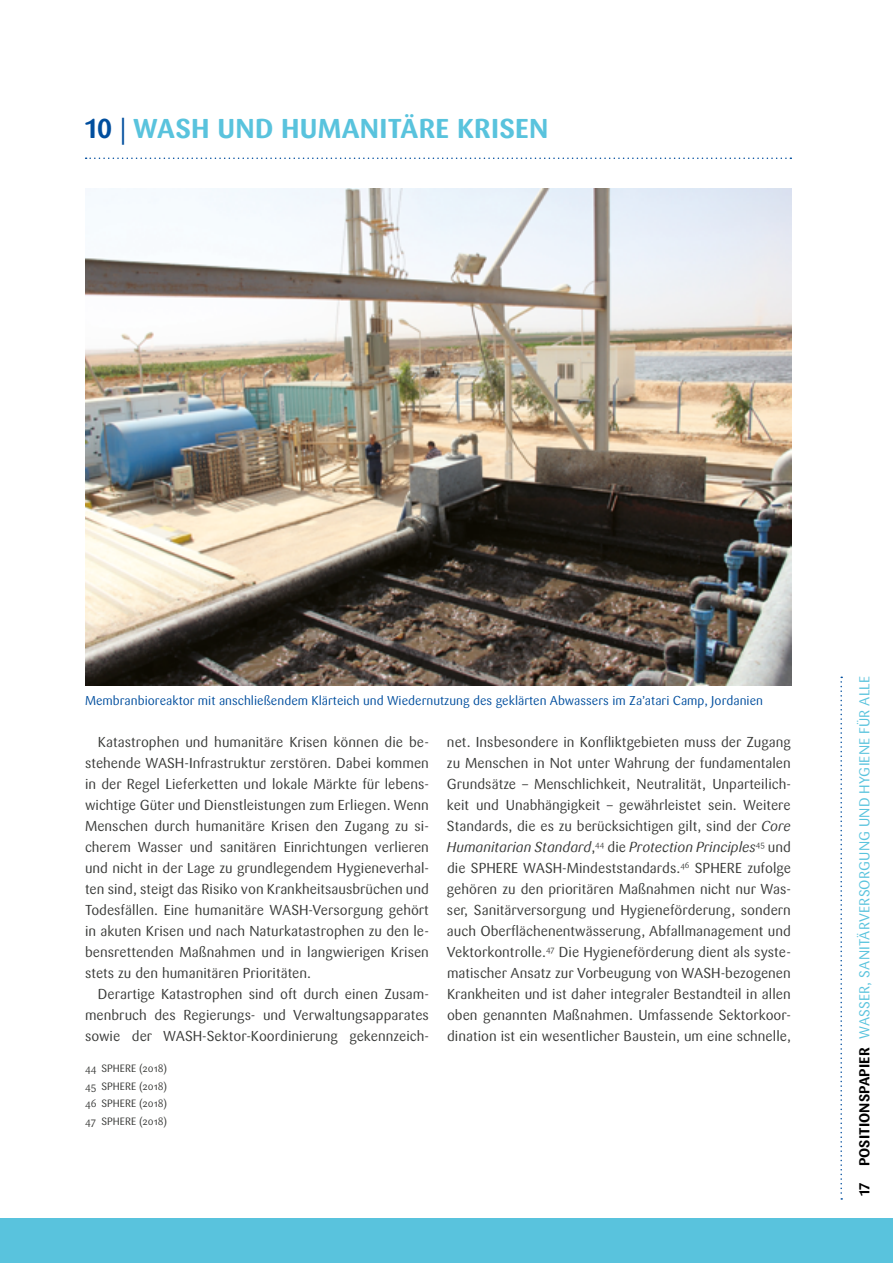
<style>
.page{position:relative;width:893px;height:1263px;background:#fff}
.page>*{position:absolute;margin:0;border:0;box-sizing:border-box;transform-origin:0 0}
.t1{font:700 27px "Sari OT";letter-spacing:.01em;color:#59c3dd}
.t2{font:14.25px/21px "Sari OT";color:#383937;text-align:justify}
.t3{font:14.25px "Sari OT";letter-spacing:.01em;color:#59c3dd}
.t4{font:italic 14.25px "Sari";color:#383937}
.t5{font:12.75px "Sari OT";color:#004e9e}
.t6{font:10.5px/17.7px "Sari OT";color:#383937;text-align:justify}
.s1{color:#004e9e}
.s2{font-family:"Frutiger LT Std";font-weight:300;color:#004e9e}
.s3{font-family:"Sari";font-style:italic}
.s4{font-family:"Sari OT";font-style:normal}
.s5{font-weight:700;color:#000}
</style>
<div class="page">
<div style="left:0;top:1218px;width:893px;height:45px;background:#59c3dd"></div>
<svg style="left:840px;top:677px;width:2px;height:523px"></svg>
<svg style="left:86px;top:157px;width:705px;height:2px"></svg>
<img style="left:85px;top:188px;width:706px;height:497px">
<h1 class="t1" style="left:85px;top:111px;width:465px"><span class="s1">10</span> <span class="s2">|</span> WASH UND HUMANITÄRE KRISEN</h1>
<p class="t5" style="left:85px;top:692px;width:679px">Membranbioreaktor mit anschließendem Klärteich und Wiedernutzung des geklärten Abwassers im Za’atari Camp, Jordanien</p>
<p class="t2" style="left:85px;top:731px;width:345px;text-indent:13px">Katastrophen und humanitäre Krisen können die be&shy;stehende WASH-Infrastruktur zerstören. Dabei kommen in der Regel Lieferketten und lokale Märkte für lebens&shy;wichtige Güter und Dienstleistungen zum Erliegen. Wenn Menschen durch humanitäre Krisen den Zugang zu si&shy;cherem Wasser und sanitären Einrichtungen verlieren und nicht in der Lage zu grundlegendem Hygieneverhal&shy;ten sind, steigt das Risiko von Krankheitsausbrüchen und Todesfällen. Eine humanitäre WASH-Versorgung gehört in akuten Krisen und nach Naturkatastrophen zu den le&shy;bensrettenden Maßnahmen und in langwierigen Krisen stets zu den humanitären Prioritäten.</p>
<p class="t2" style="left:85px;top:984px;width:345px;text-indent:13px">Derartige Katastrophen sind oft durch einen Zusam&shy;menbruch des Regierungs- und Verwaltungsapparates sowie der WASH-Sektor-Koordinierung gekennzeich-</p>
<p class="t6" style="left:85px;top:1059px;width:84px">44 SPHERE (2018)<br>45 SPHERE (2018)<br>46 SPHERE (2018)<br>47 SPHERE (2018)</p>
<p class="t2" style="left:447px;top:732px;width:345px">net. Insbesondere in Konfliktgebieten muss der Zugang zu Menschen in Not unter Wahrung der fundamentalen Grundsätze – Menschlichkeit, Neutralität, Unparteilich&shy;keit und Unabhängigkeit – gewährleistet sein. Weitere Standards, die es zu berücksichtigen gilt, sind der <span class="s3">Core</span></p>
<p class="t4" style="left:447px;top:839px;width:345px">Humanitarian Standard<span class="s4">,</span><sup>44</sup> <span class="s4">die</span> Protection Principles<sup>45</sup> <span class="s4">und</span></p>
<p class="t2" style="left:447px;top:857px;width:345px">die SPHERE WASH-Mindeststandards. <sup>46</sup> SPHERE zufolge gehören zu den prioritären Maßnahmen nicht nur Was&shy;ser, Sanitärversorgung und Hygieneförderung, sondern auch Oberflächenentwässerung, Abfallmanagement und Vektorkontrolle. <sup>47</sup> Die Hygieneförderung dient als syste&shy;matischer Ansatz zur Vorbeugung von WASH-bezogenen Krankheiten und ist daher integraler Bestandteil in allen oben genannten Maßnahmen. Umfassende Sektorkoor&shy;dination ist ein wesentlicher Baustein, um eine schnelle,</p>
<p class="t3" style="left:855px;top:1196px;width:522px;rotate:-90deg"><span class="s5">17 POSITIONSPAPIER</span> WASSER, SANITÄRVERSORGUNG UND HYGIENE FÜR ALLE</p>
</div>
